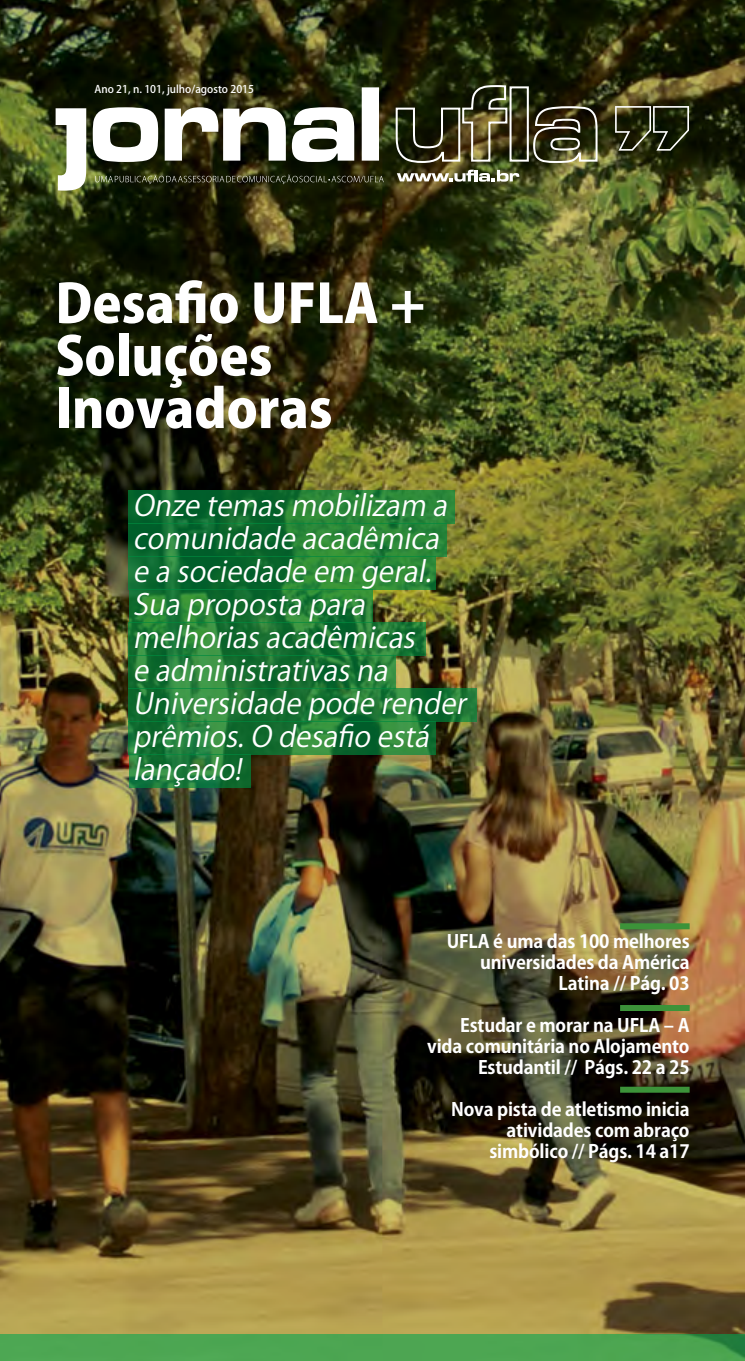
<style>
.page{position:relative;width:745px;height:1361px;background:#fff}
.page>*{position:absolute;margin:0;border:0;box-sizing:border-box;transform-origin:0 0}
.t1{font:800 52.5px/52.5px "Koz Go Pro";color:#fff}
.t2{font:italic 28.8px/33px "Koz Go Pr 6 N";color:#fff}
.t3{font:700 18.15px/21px "Koz Go Pr 6 N";letter-spacing:-.01em;color:#fff;text-align:right}
.t4{font:500 10.65px "Koz Go Pr 6 N";color:#fff}
</style>
<div class="page">
<img style="left:0;top:0;width:744px;height:1334px">
<img style="left:394px;top:85px;width:204px;height:79px">
<svg style="left:614px;top:106px;width:74px;height:45px;background:#3d412a"></svg>
<svg style="left:396px;top:170px;width:123px;height:12px"></svg>
<svg style="left:56px;top:87px;width:327px;height:104px"></svg>
<div style="left:0;top:1334px;width:744px;height:27px;background:#4da652"></div>
<div style="left:619px;top:923px;width:70px;height:6px;background:#3c9339"></div>
<div style="left:619px;top:1086px;width:70px;height:6px;background:#3c9339"></div>
<div style="left:619px;top:1005px;width:70px;height:6px;background:#3c9339"></div>
<svg style="left:128px;top:523px;width:318px;height:33px;background:#197733"></svg>
<svg style="left:128px;top:556px;width:307px;height:33px;background:#1a7833"></svg>
<svg style="left:128px;top:589px;width:244px;height:33px;background:#1d7933"></svg>
<svg style="left:128px;top:622px;width:297px;height:33px;background:#1b7734"></svg>
<svg style="left:128px;top:655px;width:267px;height:33px;background:#1e7836"></svg>
<svg style="left:128px;top:688px;width:348px;height:33px;background:#1e7836"></svg>
<svg style="left:128px;top:721px;width:307px;height:33px;background:#1e7937"></svg>
<svg style="left:128px;top:754px;width:122px;height:33px;background:#1d7839"></svg>
<svg style="left:128px;top:490px;width:326px;height:33px;background:#1a7633"></svg>
<p class="t4" style="left:94px;top:84px;width:161px">Ano 21, n. 101, julho/agosto 2015</p>
<h1 class="t1" style="left:55px;top:281px;width:371px">Desafio UFLA +<br>Soluções<br>Inovadoras</h1>
<h2 class="t2" style="left:133px;top:489px;width:343px">Onzetemasmobilizam a comunidadeacadêmica easociedadeem geral.<br>Suapropostapara melhoriasacadêmicas eadministrativasna<br>Universidadepoderender prêmios.O desafio está lançado!</h2>
<p class="t3" style="left:446px;top:931px;width:244px">UFLA é uma das 100 melhores universidades da América<br>Latina // Pág. 03</p>
<p class="t3" style="left:427px;top:1015px;width:264px">Estudar e morar na UFLA – A vida comunitária no Alojamento<br>Estudantil // Págs. 22 a 25</p>
<p class="t3" style="left:451px;top:1099px;width:240px">Nova pista de atletismo inicia atividades com abraço simbólico // Págs. 14 a17</p>
</div>
